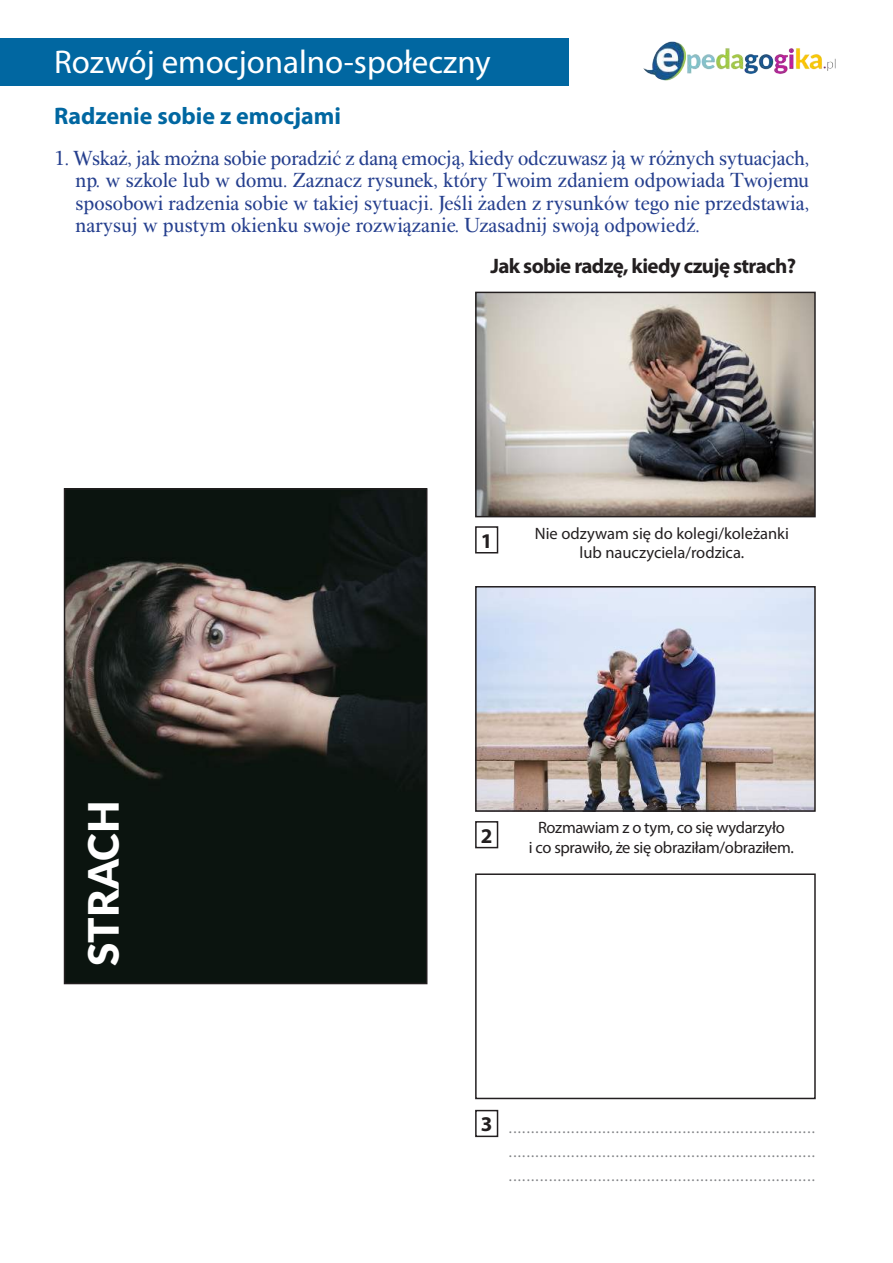
<style>
.page{position:relative;width:893px;height:1263px;background:#fff}
.page>*{position:absolute;margin:0;border:0;box-sizing:border-box;transform-origin:0 0}
.t1{font:900 42px "Lato";color:#fff}
.t2{font:33px "Myriad Pro";color:#fff}
.t3{font:700 24px "Myriad Pro";color:#0167a1}
.t4{font:21px/22.5px "EFN Alpha";color:#253f8e;text-align:justify}
.t5{font:700 21px "Myriad Pro";letter-spacing:-.03em;color:#231f20}
.t6{font:16.5px/19.8px "Myriad Pro";letter-spacing:-.01em;color:#231f20;text-align:center}
.t7{font:15px/24px "Myriad Pro";color:#808285;text-align:justify}
</style>
<div class="page">
<div style="left:0;top:38px;width:568px;height:48px;background:#0167a1"></div>
<img style="left:643px;top:41px;width:193px;height:40px">
<img style="left:67px;top:491px;width:357px;height:490px">
<div style="left:64px;top:488px;width:363px;height:496px;border:2px solid #231f20"></div>
<div style="left:475px;top:526px;width:23px;height:27px;border:2px solid #231f20"></div>
<div style="left:475px;top:1110px;width:23px;height:27px;border:2px solid #231f20"></div>
<img style="left:478px;top:295px;width:335px;height:219px">
<div style="left:475px;top:292px;width:341px;height:225px;border:2px solid #231f20"></div>
<div style="left:475px;top:873px;width:341px;height:226px;border:2px solid #231f20"></div>
<img style="left:478px;top:589px;width:335px;height:220px">
<div style="left:475px;top:586px;width:341px;height:226px;border:2px solid #231f20"></div>
<div style="left:475px;top:821px;width:23px;height:27px;border:2px solid #231f20"></div>
<h2 class="t2" style="left:54px;top:41px;width:438px">Rozwój emocjonalno-społeczny</h2>
<p class="t3" style="left:54px;top:100px;width:289px">Radzenie sobie z emocjami</p>
<p class="t4" style="left:76px;top:147px;width:735px;text-indent:-21px">1. Wskaż, jak można sobie poradzić z daną emocją, kiedy odczuwasz ją w różnych sytuacjach, np. w szkole lub w domu. Zaznacz rysunek, który Twoim zdaniem odpowiada Twojemu sposobowi radzenia sobie w takiej sytuacji. Jeśli żaden z rysunków tego nie przedstawia, narysuj w pustym okienku swoje rozwiązanie. Uzasadnij swoją odpowiedź.</p>
<p class="t5" style="left:490px;top:252px;width:307px">Jak sobie radzę, kiedy czuję strach?</p>
<h1 class="t1" style="left:72px;top:966px;width:167px;rotate:-90deg">STRACH</h1>
<p class="t5" style="left:481px;top:527px;width:13px">1</p>
<p class="t6" style="left:535px;top:523px;width:256px">Nie odzywam się do kolegi/koleżanki lub nauczyciela/rodzica.</p>
<p class="t5" style="left:481px;top:822px;width:13px">2</p>
<p class="t6" style="left:529px;top:818px;width:267px">Rozmawiam z o tym, co się wydarzyło<br>i co sprawiło, że się obraziłam/obraziłem.</p>
<p class="t5" style="left:481px;top:1110px;width:13px">3</p>
<p class="t7" style="left:509px;top:1115px;width:308px">..................................................................... ..................................................................... .....................................................................</p>
</div>
